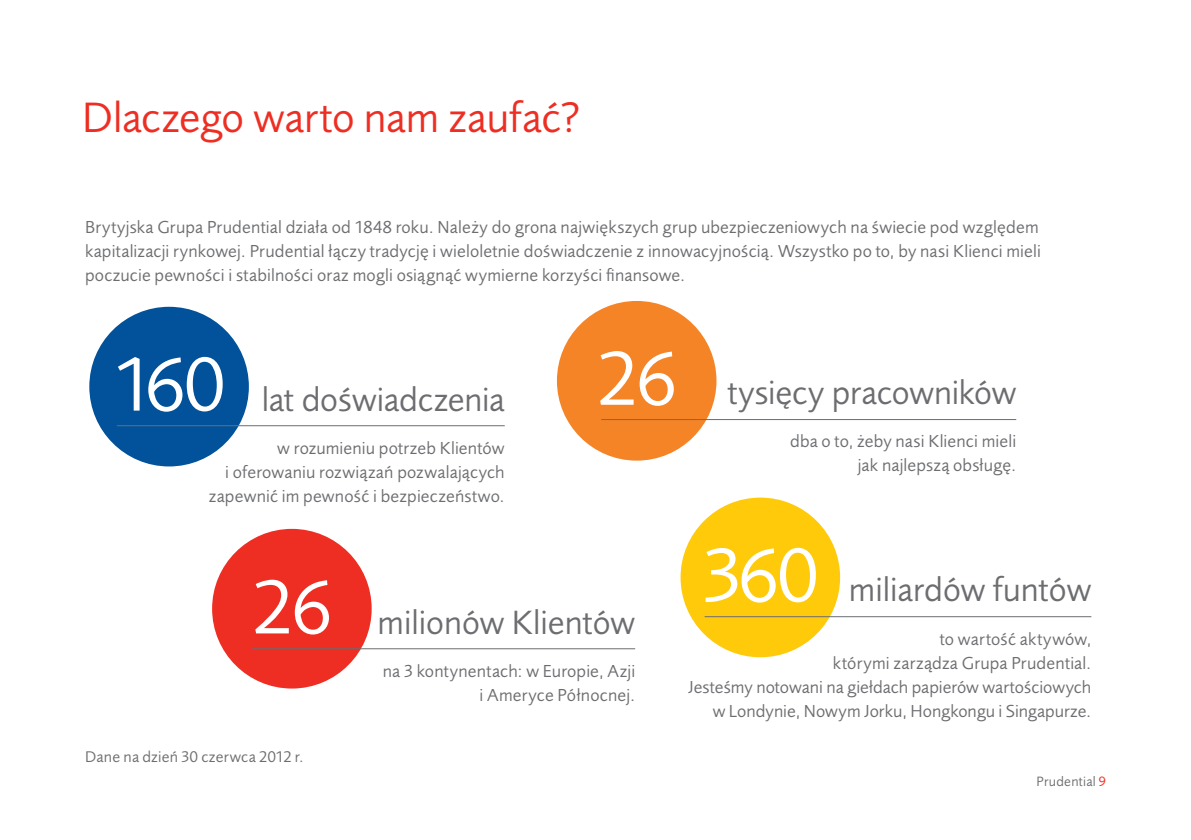
<style>
.page{position:relative;width:1191px;height:840px;background:#fff}
.page>*{position:absolute;margin:0;border:0;box-sizing:border-box;transform-origin:0 0}
.t1{font:79px "Pru Sans OT2";color:#fff}
.NAGLOWEK{font:44px "Pru Sans Pl";color:#ee2e22}
.t2{font:34.8px "Pru Sans OT2";color:#6c6d70}
.COPY{font:18px/24px "Pru Sans Pl";letter-spacing:.01em;color:#6c6d70;text-align:right}
.t3{font:16px "Pru Sans OT2";letter-spacing:.015em;color:#6c6d70}
.t4{font:14px "Pru Sans Pl";letter-spacing:.02em;color:#6c6d70}
.s1{color:#ee2e22}
</style>
<div class="page">
<div style="left:89px;top:306px;width:160px;height:160px;background:#01529a;border-radius:50%"></div>
<hr style="left:117px;top:425px;width:388px;height:1px;background:#6c6d70">
<div style="left:212px;top:528px;width:160px;height:160px;background:#ee2e22;border-radius:50%"></div>
<hr style="left:252px;top:648px;width:383px;height:1px;background:#6c6d70">
<div style="left:557px;top:301px;width:159px;height:159px;background:#f58427;border-radius:50%"></div>
<hr style="left:601px;top:419px;width:415px;height:1px;background:#6c6d70">
<div style="left:680px;top:497px;width:160px;height:160px;background:#feca0a;border-radius:50%"></div>
<hr style="left:704px;top:616px;width:387px;height:1px;background:#6c6d70">
<p class="NAGLOWEK" style="left:82px;top:92px;width:500px">Dlaczego warto nam zaufać?</p>
<p class="COPY" style="left:85px;top:216px;width:957px;text-align:justify">Brytyjska Grupa Prudential działa od 1848 roku. Należy do grona największych grup ubezpieczeniowych na świecie pod względem kapitalizacji rynkowej. Prudential łączy tradycję i wieloletnie doświadczenie z innowacyjnością. Wszystko po to, by nasi Klienci mieli poczucie pewności i stabilności oraz mogli osiągnąć wymierne korzyści finansowe.</p>
<p class="t1" style="left:114px;top:338px;width:112px">160</p>
<p class="t2" style="left:262px;top:378px;width:244px">lat doświadczenia</p>
<p class="COPY" style="left:209px;top:436px;width:297px">w rozumieniu potrzeb Klientów<br>i oferowaniu rozwiązań pozwalających zapewnić im pewność i bezpieczeństwo.</p>
<p class="t1" style="left:597px;top:332px;width:81px">26</p>
<p class="t2" style="left:727px;top:372px;width:290px">tysięcy pracowników</p>
<p class="COPY" style="left:790px;top:429px;width:227px">dba o to, żeby nasi Klienci mieli jak najlepszą obsługę.</p>
<p class="t1" style="left:252px;top:560px;width:81px">26</p>
<p class="t3" style="left:85px;top:746px;width:220px">Dane na dzień 30 czerwca 2012 r.</p>
<p class="t2" style="left:377px;top:601px;width:259px">milionów Klientów</p>
<p class="COPY" style="left:383px;top:658px;width:254px">na 3 kontynentach: w Europie, Azji</p>
<p class="COPY" style="left:479px;top:682px;width:157px">i Ameryce Północnej.</p>
<p class="t1" style="left:703px;top:529px;width:116px">360</p>
<p class="t2" style="left:849px;top:569px;width:244px">miliardów funtów</p>
<p class="COPY" style="left:688px;top:626px;width:405px">to wartość aktywów,<br>którymi zarządza Grupa Prudential.<br>Jesteśmy notowani na giełdach papierów wartościowych w Londynie, Nowym Jorku, Hongkongu i Singapurze.</p>
<p class="t4" style="left:1036px;top:772px;width:71px">Prudential <span class="s1">9</span></p>
</div>
